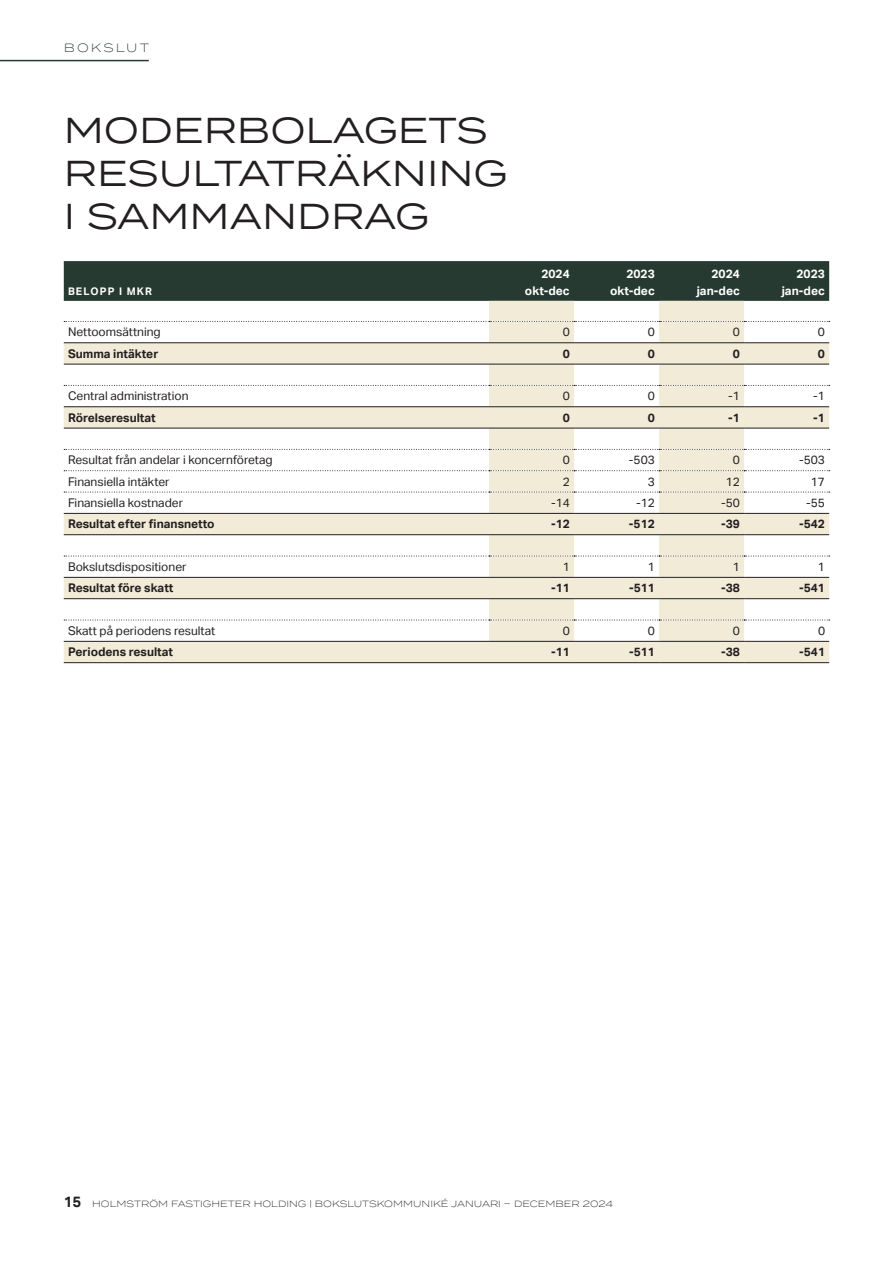
<style>
.page{position:relative;width:893px;height:1263px;background:#fff}
.page>*{position:absolute;margin:0;border:0;box-sizing:border-box;transform-origin:0 0}
.t1{font:36px/43.2px "Termina";color:#231f20}
.t2{font:12px "Aktiv Grotesk";color:#231f20}
.t3{font:700 12px "Aktiv Grotesk";color:#231f20}
.t4{font:700 12px "Aktiv Grotesk";color:#fff}
.t5{font:300 12px "Termina";color:#273a32}
.t6{font:700 10.5px "Aktiv Grotesk";letter-spacing:.11em;color:#fff}
.t7{font:300 9px "Termina";color:#231f20}
.s1{font-family:"Aktiv Grotesk";font-weight:700;font-size:15px}
</style>
<div class="page">
<hr style="left:0;top:60px;width:149px;height:1px;background:#273a32">
<div style="left:64px;top:261px;width:765px;height:40px;background:#273a32"></div>
<svg style="left:489px;top:301px;width:340px;height:361px;fill:#f2ebd8"></svg>
<svg style="left:64px;top:343px;width:425px;height:319px"></svg>
<svg style="left:64px;top:321px;width:766px;height:1px"></svg>
<svg style="left:64px;top:385px;width:766px;height:1px"></svg>
<svg style="left:64px;top:449px;width:766px;height:1px"></svg>
<svg style="left:64px;top:470px;width:766px;height:1px"></svg>
<svg style="left:64px;top:492px;width:766px;height:1px"></svg>
<svg style="left:64px;top:620px;width:766px;height:1px"></svg>
<hr style="left:64px;top:342px;width:425px;height:1px;background:#231f20">
<hr style="left:64px;top:364px;width:425px;height:1px;background:#231f20">
<hr style="left:64px;top:406px;width:425px;height:1px;background:#231f20">
<hr style="left:64px;top:428px;width:425px;height:1px;background:#231f20">
<hr style="left:64px;top:513px;width:425px;height:1px;background:#231f20">
<hr style="left:64px;top:534px;width:425px;height:1px;background:#231f20">
<hr style="left:64px;top:641px;width:425px;height:1px;background:#231f20">
<hr style="left:489px;top:342px;width:85px;height:1px;background:#231f20">
<hr style="left:574px;top:342px;width:85px;height:1px;background:#231f20">
<hr style="left:659px;top:342px;width:85px;height:1px;background:#231f20">
<hr style="left:744px;top:342px;width:85px;height:1px;background:#231f20">
<hr style="left:489px;top:364px;width:85px;height:1px;background:#231f20">
<hr style="left:574px;top:364px;width:85px;height:1px;background:#231f20">
<hr style="left:659px;top:364px;width:85px;height:1px;background:#231f20">
<hr style="left:744px;top:364px;width:85px;height:1px;background:#231f20">
<hr style="left:489px;top:406px;width:85px;height:1px;background:#231f20">
<hr style="left:574px;top:406px;width:85px;height:1px;background:#231f20">
<hr style="left:659px;top:406px;width:85px;height:1px;background:#231f20">
<hr style="left:744px;top:406px;width:85px;height:1px;background:#231f20">
<hr style="left:489px;top:428px;width:85px;height:1px;background:#231f20">
<hr style="left:574px;top:428px;width:85px;height:1px;background:#231f20">
<hr style="left:659px;top:428px;width:85px;height:1px;background:#231f20">
<hr style="left:744px;top:428px;width:85px;height:1px;background:#231f20">
<hr style="left:489px;top:513px;width:85px;height:1px;background:#231f20">
<hr style="left:574px;top:513px;width:85px;height:1px;background:#231f20">
<hr style="left:659px;top:513px;width:85px;height:1px;background:#231f20">
<hr style="left:744px;top:513px;width:85px;height:1px;background:#231f20">
<hr style="left:489px;top:534px;width:85px;height:1px;background:#231f20">
<hr style="left:574px;top:534px;width:85px;height:1px;background:#231f20">
<hr style="left:659px;top:534px;width:85px;height:1px;background:#231f20">
<hr style="left:744px;top:534px;width:85px;height:1px;background:#231f20">
<hr style="left:489px;top:641px;width:85px;height:1px;background:#231f20">
<hr style="left:574px;top:641px;width:85px;height:1px;background:#231f20">
<hr style="left:659px;top:641px;width:85px;height:1px;background:#231f20">
<hr style="left:744px;top:641px;width:85px;height:1px;background:#231f20">
<svg style="left:64px;top:556px;width:766px;height:1px"></svg>
<hr style="left:64px;top:662px;width:425px;height:1px;background:#231f20">
<hr style="left:489px;top:662px;width:85px;height:1px;background:#231f20">
<hr style="left:574px;top:662px;width:85px;height:1px;background:#231f20">
<hr style="left:659px;top:662px;width:85px;height:1px;background:#231f20">
<hr style="left:744px;top:662px;width:85px;height:1px;background:#231f20">
<hr style="left:64px;top:577px;width:425px;height:1px;background:#231f20">
<hr style="left:64px;top:598px;width:425px;height:1px;background:#231f20">
<hr style="left:489px;top:577px;width:85px;height:1px;background:#231f20">
<hr style="left:574px;top:577px;width:85px;height:1px;background:#231f20">
<hr style="left:659px;top:577px;width:85px;height:1px;background:#231f20">
<hr style="left:744px;top:577px;width:85px;height:1px;background:#231f20">
<hr style="left:489px;top:598px;width:85px;height:1px;background:#231f20">
<hr style="left:574px;top:598px;width:85px;height:1px;background:#231f20">
<hr style="left:659px;top:598px;width:85px;height:1px;background:#231f20">
<hr style="left:744px;top:598px;width:85px;height:1px;background:#231f20">
<p class="t5" style="left:64px;top:39px;width:27px">BOKSLUT</p>
<h1 class="t1" style="left:64px;top:107px;width:445px">MODERBOLAGETS<br>RESULTATRÄKNING<br>I SAMMANDRAG</h1>
<p class="t4" style="left:541px;top:267px;width:30px">2024</p>
<p class="t4" style="left:626px;top:267px;width:30px">2023</p>
<p class="t4" style="left:711px;top:267px;width:30px">2024</p>
<p class="t4" style="left:796px;top:267px;width:30px">2023</p>
<p class="t6" style="left:68px;top:285px;width:86px">BELOPP I MKR</p>
<p class="t4" style="left:525px;top:284px;width:46px">okt-dec</p>
<p class="t4" style="left:610px;top:284px;width:46px">okt-dec</p>
<p class="t4" style="left:697px;top:284px;width:45px">jan-dec</p>
<p class="t4" style="left:782px;top:284px;width:45px">jan-dec</p>
<p class="t2" style="left:68px;top:325px;width:94px">Nettoomsättning</p>
<p class="t2" style="left:563px;top:325px;width:9px">0</p>
<p class="t2" style="left:648px;top:325px;width:9px">0</p>
<p class="t2" style="left:733px;top:325px;width:9px">0</p>
<p class="t2" style="left:818px;top:325px;width:9px">0</p>
<p class="t3" style="left:68px;top:347px;width:92px">Summa intäkter</p>
<p class="t3" style="left:563px;top:347px;width:9px">0</p>
<p class="t3" style="left:648px;top:347px;width:9px">0</p>
<p class="t3" style="left:733px;top:347px;width:9px">0</p>
<p class="t3" style="left:818px;top:347px;width:9px">0</p>
<p class="t2" style="left:68px;top:389px;width:122px">Central administration</p>
<p class="t2" style="left:563px;top:389px;width:9px">0</p>
<p class="t2" style="left:648px;top:389px;width:9px">0</p>
<p class="t2" style="left:728px;top:389px;width:13px">-1</p>
<p class="t2" style="left:813px;top:389px;width:13px">-1</p>
<p class="t3" style="left:68px;top:410px;width:89px">Rörelseresultat</p>
<p class="t3" style="left:563px;top:410px;width:9px">0</p>
<p class="t3" style="left:648px;top:410px;width:9px">0</p>
<p class="t3" style="left:728px;top:410px;width:13px">-1</p>
<p class="t3" style="left:813px;top:410px;width:13px">-1</p>
<p class="t2" style="left:68px;top:453px;width:206px">Resultat från andelar i koncernföretag</p>
<p class="t2" style="left:563px;top:453px;width:9px">0</p>
<p class="t2" style="left:629px;top:453px;width:27px">-503</p>
<p class="t2" style="left:733px;top:453px;width:9px">0</p>
<p class="t2" style="left:799px;top:453px;width:27px">-503</p>
<p class="t2" style="left:68px;top:474px;width:103px">Finansiella intäkter</p>
<p class="t2" style="left:563px;top:474px;width:9px">2</p>
<p class="t2" style="left:648px;top:474px;width:9px">3</p>
<p class="t2" style="left:726px;top:474px;width:16px">12</p>
<p class="t2" style="left:811px;top:474px;width:16px">17</p>
<p class="t2" style="left:68px;top:496px;width:116px">Finansiella kostnader</p>
<p class="t2" style="left:551px;top:496px;width:20px">-14</p>
<p class="t2" style="left:636px;top:496px;width:20px">-12</p>
<p class="t2" style="left:721px;top:496px;width:20px">-50</p>
<p class="t2" style="left:806px;top:496px;width:20px">-55</p>
<p class="t3" style="left:68px;top:517px;width:148px">Resultat efter finansnetto</p>
<p class="t3" style="left:551px;top:517px;width:20px">-12</p>
<p class="t3" style="left:629px;top:517px;width:27px">-512</p>
<p class="t3" style="left:721px;top:517px;width:20px">-39</p>
<p class="t3" style="left:799px;top:517px;width:27px">-542</p>
<p class="t2" style="left:68px;top:560px;width:120px">Bokslutsdispositioner</p>
<p class="t2" style="left:563px;top:560px;width:9px">1</p>
<p class="t2" style="left:648px;top:560px;width:9px">1</p>
<p class="t2" style="left:733px;top:560px;width:9px">1</p>
<p class="t2" style="left:818px;top:560px;width:9px">1</p>
<p class="t3" style="left:68px;top:581px;width:107px">Resultat före skatt</p>
<p class="t3" style="left:551px;top:581px;width:20px">-11</p>
<p class="t3" style="left:629px;top:581px;width:27px">-511</p>
<p class="t3" style="left:721px;top:581px;width:20px">-38</p>
<p class="t3" style="left:799px;top:581px;width:27px">-541</p>
<p class="t2" style="left:68px;top:624px;width:149px">Skatt på periodens resultat</p>
<p class="t2" style="left:563px;top:624px;width:9px">0</p>
<p class="t2" style="left:648px;top:624px;width:9px">0</p>
<p class="t2" style="left:733px;top:624px;width:9px">0</p>
<p class="t2" style="left:818px;top:624px;width:9px">0</p>
<p class="t3" style="left:68px;top:645px;width:106px">Periodens resultat</p>
<p class="t3" style="left:551px;top:645px;width:20px">-11</p>
<p class="t3" style="left:629px;top:645px;width:27px">-511</p>
<p class="t3" style="left:721px;top:645px;width:20px">-38</p>
<p class="t3" style="left:799px;top:645px;width:27px">-541</p>
<p class="t7" style="left:64px;top:1197px;width:551px"><span class="s1">15</span> HOLMSTRÖM FASTIGHETER HOLDING | BOKSLUTSKOMMUNIKÉ JANUARI – DECEMBER 2024</p>
</div>
